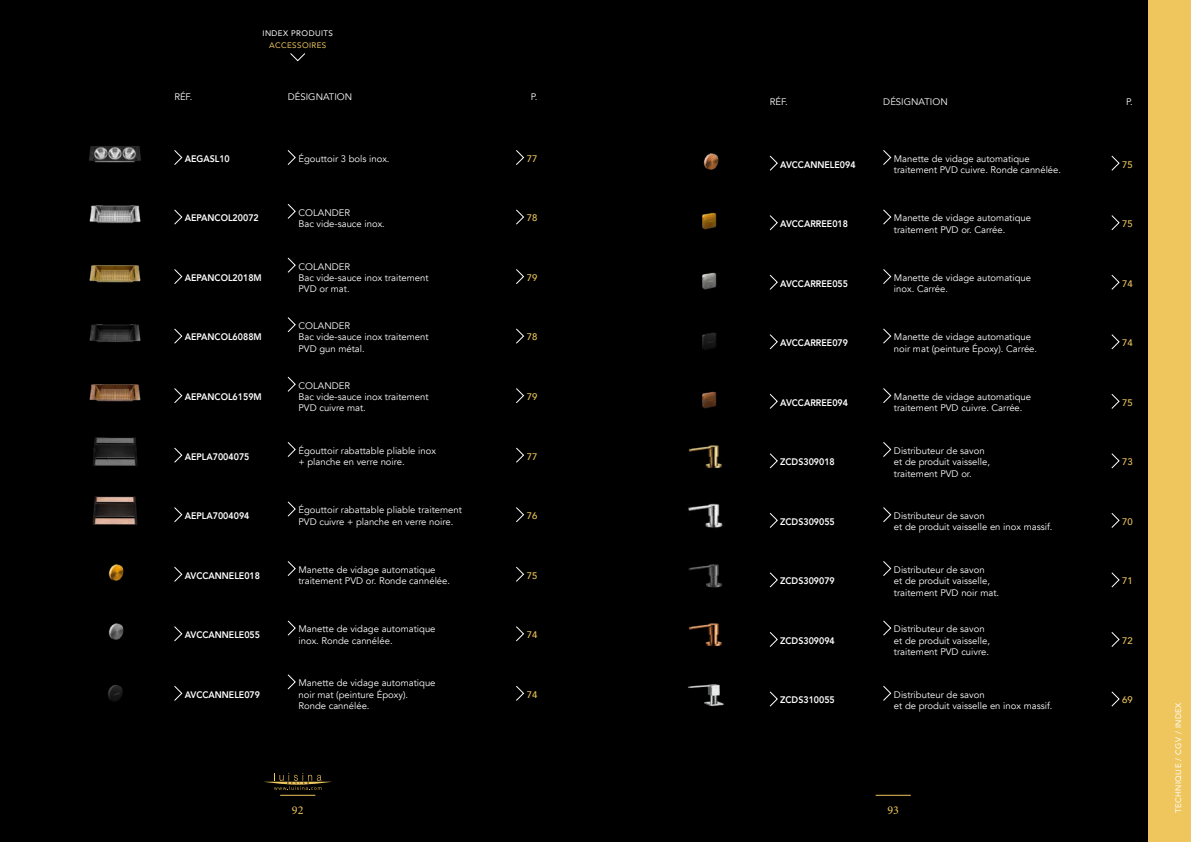
<style>
.page{position:relative;width:1191px;height:842px;background:#000}
.page>*{position:absolute;margin:0;border:0;box-sizing:border-box;transform-origin:0 0}
.t1{font:12px "Minion Pro";color:#efc65e}
.t2{font:9.5px/11.4px "Avenir";color:#fff}
.t3{font:800 9.5px "Avenir";color:#fff;scale:.93 1}
.t4{font:500 9.5px "Avenir";color:#efc65e}
.t5{font:8px "Avenir";letter-spacing:.05em;color:#fff}
.t6{font:8px "Avenir";letter-spacing:.05em;color:#efc65e}
</style>
<div class="page">
<hr style="left:875px;top:795px;width:35px;height:1px;background:#efc65e">
<hr style="left:280px;top:795px;width:35px;height:1px;background:#efc65e">
<svg style="left:264px;top:773px;width:68px;height:17px"></svg>
<img style="left:89px;top:146px;width:52px;height:17px">
<svg style="left:174px;top:150px;width:8px;height:15px"></svg>
<svg style="left:287px;top:150px;width:9px;height:15px"></svg>
<svg style="left:516px;top:150px;width:8px;height:15px"></svg>
<img style="left:89px;top:205px;width:52px;height:19px">
<svg style="left:174px;top:209px;width:8px;height:16px"></svg>
<svg style="left:287px;top:204px;width:9px;height:15px"></svg>
<svg style="left:516px;top:209px;width:8px;height:16px"></svg>
<img style="left:89px;top:265px;width:52px;height:18px">
<svg style="left:174px;top:269px;width:8px;height:15px"></svg>
<svg style="left:287px;top:257px;width:9px;height:16px"></svg>
<svg style="left:516px;top:269px;width:8px;height:15px"></svg>
<img style="left:89px;top:324px;width:52px;height:18px">
<svg style="left:174px;top:328px;width:8px;height:16px"></svg>
<svg style="left:287px;top:317px;width:9px;height:16px"></svg>
<svg style="left:516px;top:328px;width:8px;height:16px"></svg>
<img style="left:89px;top:384px;width:52px;height:18px">
<svg style="left:174px;top:388px;width:8px;height:15px"></svg>
<svg style="left:287px;top:376px;width:9px;height:16px"></svg>
<svg style="left:516px;top:388px;width:8px;height:15px"></svg>
<img style="left:93px;top:437px;width:45px;height:29px">
<svg style="left:174px;top:447px;width:8px;height:16px"></svg>
<svg style="left:287px;top:442px;width:9px;height:15px"></svg>
<svg style="left:516px;top:447px;width:8px;height:16px"></svg>
<img style="left:92px;top:496px;width:46px;height:29px">
<svg style="left:174px;top:507px;width:8px;height:15px"></svg>
<svg style="left:287px;top:501px;width:9px;height:16px"></svg>
<svg style="left:516px;top:507px;width:8px;height:16px"></svg>
<img style="left:108px;top:564px;width:16px;height:17px">
<svg style="left:174px;top:566px;width:8px;height:16px"></svg>
<svg style="left:287px;top:561px;width:9px;height:15px"></svg>
<svg style="left:516px;top:566px;width:8px;height:16px"></svg>
<img style="left:108px;top:623px;width:16px;height:17px">
<svg style="left:174px;top:626px;width:8px;height:16px"></svg>
<svg style="left:287px;top:620px;width:9px;height:16px"></svg>
<svg style="left:516px;top:626px;width:8px;height:16px"></svg>
<img style="left:108px;top:685px;width:15px;height:17px">
<svg style="left:174px;top:686px;width:8px;height:15px"></svg>
<svg style="left:287px;top:674px;width:9px;height:16px"></svg>
<svg style="left:516px;top:686px;width:8px;height:15px"></svg>
<svg style="left:290px;top:53px;width:16px;height:8px"></svg>
<img style="left:703px;top:153px;width:16px;height:17px">
<svg style="left:769px;top:155px;width:9px;height:16px"></svg>
<svg style="left:883px;top:150px;width:8px;height:15px"></svg>
<svg style="left:1111px;top:155px;width:8px;height:16px"></svg>
<img style="left:702px;top:212px;width:15px;height:18px">
<svg style="left:769px;top:215px;width:9px;height:16px"></svg>
<svg style="left:883px;top:209px;width:8px;height:16px"></svg>
<svg style="left:1111px;top:215px;width:8px;height:16px"></svg>
<img style="left:702px;top:272px;width:15px;height:18px">
<svg style="left:769px;top:274px;width:9px;height:16px"></svg>
<svg style="left:883px;top:269px;width:8px;height:15px"></svg>
<svg style="left:1111px;top:274px;width:8px;height:16px"></svg>
<img style="left:702px;top:332px;width:15px;height:18px">
<svg style="left:769px;top:334px;width:9px;height:16px"></svg>
<svg style="left:883px;top:328px;width:8px;height:16px"></svg>
<svg style="left:1111px;top:334px;width:8px;height:16px"></svg>
<img style="left:702px;top:391px;width:15px;height:18px">
<svg style="left:769px;top:394px;width:9px;height:15px"></svg>
<svg style="left:883px;top:388px;width:8px;height:15px"></svg>
<svg style="left:1111px;top:394px;width:8px;height:15px"></svg>
<img style="left:688px;top:445px;width:34px;height:23px">
<svg style="left:769px;top:453px;width:9px;height:16px"></svg>
<svg style="left:883px;top:442px;width:8px;height:15px"></svg>
<svg style="left:1111px;top:453px;width:8px;height:16px"></svg>
<img style="left:688px;top:503px;width:36px;height:25px">
<svg style="left:769px;top:513px;width:9px;height:15px"></svg>
<svg style="left:883px;top:507px;width:8px;height:15px"></svg>
<svg style="left:1111px;top:513px;width:8px;height:15px"></svg>
<img style="left:688px;top:564px;width:34px;height:24px">
<svg style="left:769px;top:572px;width:9px;height:16px"></svg>
<svg style="left:883px;top:561px;width:8px;height:15px"></svg>
<svg style="left:1111px;top:572px;width:8px;height:16px"></svg>
<img style="left:688px;top:623px;width:34px;height:23px">
<svg style="left:769px;top:632px;width:9px;height:15px"></svg>
<svg style="left:883px;top:620px;width:8px;height:16px"></svg>
<svg style="left:1111px;top:632px;width:8px;height:15px"></svg>
<img style="left:688px;top:684px;width:36px;height:22px">
<svg style="left:769px;top:691px;width:9px;height:16px"></svg>
<svg style="left:883px;top:685px;width:8px;height:16px"></svg>
<svg style="left:1111px;top:691px;width:8px;height:16px"></svg>
<div style="left:1148px;top:0;width:43px;height:842px;background:#efc65e"></div>
<p class="t5" style="left:262px;top:29px;width:72px">INDEX PRODUITS</p>
<p class="t6" style="left:269px;top:41px;width:59px">ACCESSOIRES</p>
<p class="t2" style="left:174px;top:91px;width:19px">RÉF.</p>
<p class="t2" style="left:288px;top:91px;width:66px">DÉSIGNATION</p>
<p class="t2" style="left:531px;top:91px;width:8px">P.</p>
<p class="t3" style="left:185px;top:153px;width:50px">AEGASL10</p>
<p class="t2" style="left:298px;top:153px;width:93px">Égouttoir 3 bols inox.</p>
<p class="t4" style="left:527px;top:153px;width:12px">77</p>
<p class="t3" style="left:185px;top:213px;width:81px">AEPANCOL20072</p>
<p class="t2" style="left:298px;top:207px;width:88px">COLANDER<br>Bac vide-sauce inox.</p>
<p class="t4" style="left:527px;top:213px;width:12px">78</p>
<p class="t3" style="left:185px;top:272px;width:84px">AEPANCOL2018M</p>
<p class="t2" style="left:298px;top:261px;width:132px">COLANDER<br>Bac vide-sauce inox traitement<br>PVD or mat.</p>
<p class="t4" style="left:527px;top:272px;width:12px">79</p>
<p class="t3" style="left:185px;top:332px;width:84px">AEPANCOL6088M</p>
<p class="t2" style="left:298px;top:320px;width:132px">COLANDER<br>Bac vide-sauce inox traitement<br>PVD gun métal.</p>
<p class="t4" style="left:527px;top:332px;width:12px">78</p>
<p class="t3" style="left:185px;top:391px;width:84px">AEPANCOL6159M</p>
<p class="t2" style="left:298px;top:380px;width:132px">COLANDER<br>Bac vide-sauce inox traitement<br>PVD cuivre mat.</p>
<p class="t4" style="left:527px;top:391px;width:12px">79</p>
<p class="t3" style="left:185px;top:451px;width:71px">AEPLA7004075</p>
<p class="t2" style="left:298px;top:445px;width:139px">Égouttoir rabattable pliable inox + planche en verre noire.</p>
<p class="t4" style="left:527px;top:451px;width:12px">77</p>
<p class="t3" style="left:185px;top:510px;width:71px">AEPLA7004094</p>
<p class="t2" style="left:298px;top:504px;width:165px">Égouttoir rabattable pliable traitement<br>PVD cuivre + planche en verre noire.</p>
<p class="t4" style="left:527px;top:510px;width:12px">76</p>
<p class="t3" style="left:185px;top:570px;width:83px">AVCCANNELE018</p>
<p class="t2" style="left:298px;top:564px;width:153px">Manette de vidage automatique traitement PVD or. Ronde cannélée.</p>
<p class="t4" style="left:527px;top:570px;width:12px">75</p>
<p class="t3" style="left:185px;top:629px;width:83px">AVCCANNELE055</p>
<p class="t2" style="left:298px;top:624px;width:139px">Manette de vidage automatique inox. Ronde cannélée.</p>
<p class="t4" style="left:527px;top:629px;width:12px">74</p>
<p class="t3" style="left:185px;top:689px;width:83px">AVCCANNELE079</p>
<p class="t2" style="left:298px;top:677px;width:139px">Manette de vidage automatique noir mat (peinture Époxy).<br>Ronde cannélée.</p>
<p class="t4" style="left:527px;top:689px;width:12px">74</p>
<p class="t1" style="left:292px;top:802px;width:13px">92</p>
<p class="t2" style="left:770px;top:97px;width:19px">RÉF.</p>
<p class="t2" style="left:883px;top:97px;width:66px">DÉSIGNATION</p>
<p class="t2" style="left:1126px;top:97px;width:8px">P.</p>
<p class="t3" style="left:780px;top:157px;width:83px">AVCCANNELE094</p>
<p class="t2" style="left:894px;top:153px;width:169px">Manette de vidage automatique traitement PVD cuivre. Ronde cannélée.</p>
<p class="t4" style="left:1122px;top:159px;width:12px">75</p>
<p class="t3" style="left:780px;top:218px;width:74px">AVCCARREE018</p>
<p class="t2" style="left:894px;top:213px;width:139px">Manette de vidage automatique traitement PVD or. Carrée.</p>
<p class="t4" style="left:1122px;top:218px;width:12px">75</p>
<p class="t3" style="left:780px;top:278px;width:74px">AVCCARREE055</p>
<p class="t2" style="left:894px;top:272px;width:139px">Manette de vidage automatique inox. Carrée.</p>
<p class="t4" style="left:1122px;top:278px;width:12px">74</p>
<p class="t3" style="left:780px;top:337px;width:74px">AVCCARREE079</p>
<p class="t2" style="left:894px;top:332px;width:145px">Manette de vidage automatique noir mat (peinture Époxy). Carrée.</p>
<p class="t4" style="left:1122px;top:337px;width:12px">74</p>
<p class="t3" style="left:780px;top:397px;width:74px">AVCCARREE094</p>
<p class="t2" style="left:894px;top:391px;width:139px">Manette de vidage automatique traitement PVD cuivre. Carrée.</p>
<p class="t4" style="left:1122px;top:397px;width:12px">75</p>
<p class="t3" style="left:780px;top:456px;width:60px">ZCDS309018</p>
<p class="t2" style="left:894px;top:445px;width:98px">Distributeur de savon et de produit vaisselle, traitement PVD or.</p>
<p class="t4" style="left:1122px;top:456px;width:12px">73</p>
<p class="t3" style="left:780px;top:516px;width:60px">ZCDS309055</p>
<p class="t2" style="left:894px;top:510px;width:160px">Distributeur de savon<br>et de produit vaisselle en inox massif.</p>
<p class="t4" style="left:1122px;top:516px;width:12px">70</p>
<p class="t3" style="left:780px;top:575px;width:60px">ZCDS309079</p>
<p class="t2" style="left:894px;top:564px;width:107px">Distributeur de savon<br>et de produit vaisselle, traitement PVD noir mat.</p>
<p class="t4" style="left:1122px;top:575px;width:12px">71</p>
<p class="t3" style="left:780px;top:635px;width:60px">ZCDS309094</p>
<p class="t2" style="left:894px;top:624px;width:98px">Distributeur de savon et de produit vaisselle, traitement PVD cuivre.</p>
<p class="t4" style="left:1122px;top:635px;width:12px">72</p>
<p class="t3" style="left:780px;top:694px;width:60px">ZCDS310055</p>
<p class="t2" style="left:894px;top:689px;width:160px">Distributeur de savon<br>et de produit vaisselle en inox massif.</p>
<p class="t4" style="left:1122px;top:694px;width:12px">69</p>
<p class="t1" style="left:887px;top:802px;width:13px">93</p>
<p class="t5" style="left:1173px;top:813px;width:112px;rotate:-90deg">TECHNIQUE / CGV / INDEX</p>
</div>
